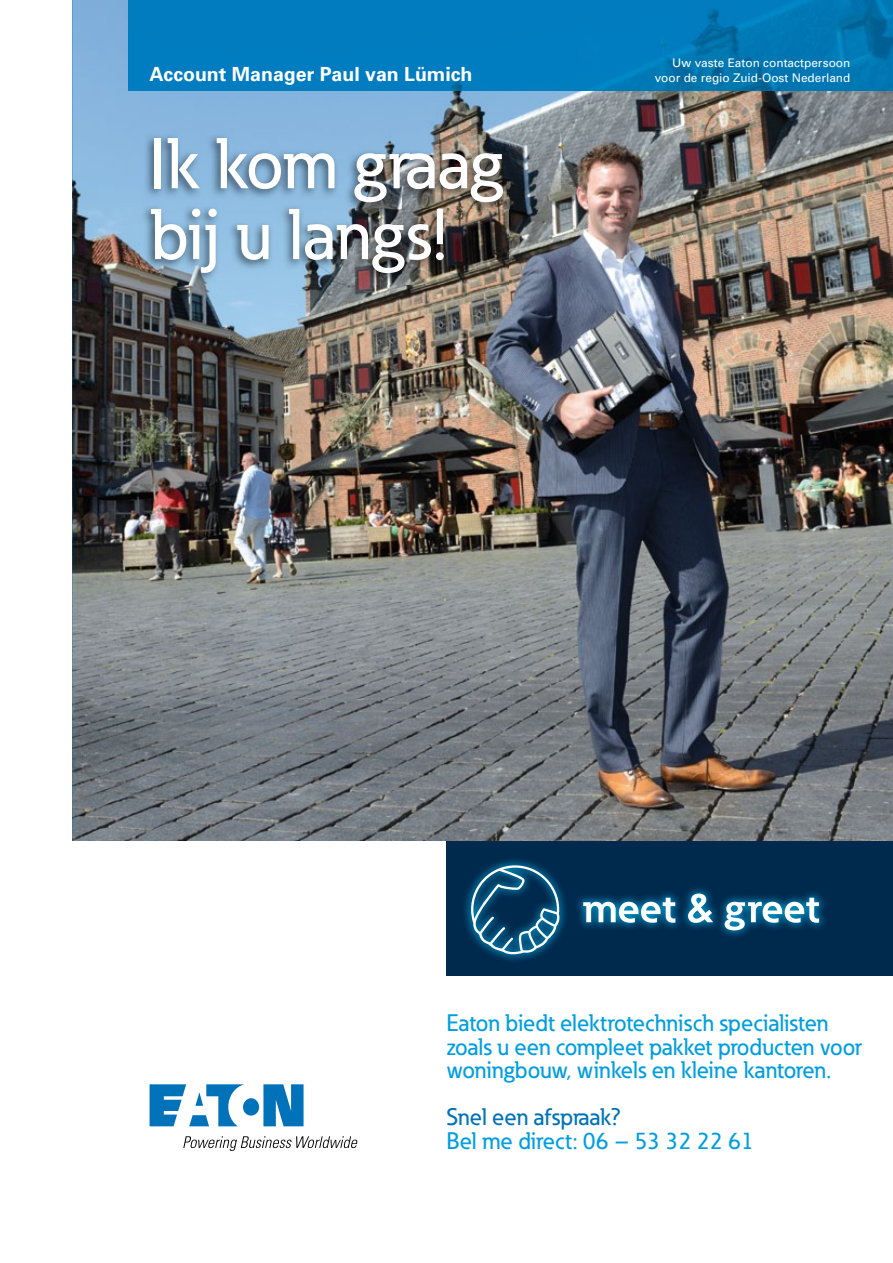
<style>
.page{position:relative;width:893px;height:1263px;background:#fff}
.page>*{position:absolute;margin:0;border:0;box-sizing:border-box;transform-origin:0 0}
.t1{font:500 70.8px/70.8px "Eaton";color:#fff}
.t2{font:500 23.7px/23.7px "Eaton";color:#009ee0}
.t3{font:500 23.7px "Eaton";letter-spacing:-.005em;color:#0072ba}
.t4{font:700 19.5px "Univers";color:#fff}
.t5{font:11.85px/14.2px "Univers";color:#fff;text-align:right}
</style>
<div class="page">
<svg style="left:150px;top:1084px;width:154px;height:42px"></svg>
<svg style="left:183px;top:1136px;width:175px;height:15px"></svg>
<img style="left:72px;top:0;width:821px;height:841px">
<img style="left:129px;top:0;width:764px;height:90px">
<img style="left:140px;top:133px;width:368px;height:151px">
<div style="left:446px;top:841px;width:447px;height:135px;background:#002a4d"></div>
<img style="left:464px;top:859px;width:102px;height:102px">
<svg style="left:471px;top:865px;width:89px;height:89px"></svg>
<img style="left:577px;top:888px;width:248px;height:48px">
<svg style="left:583px;top:893px;width:236px;height:37px"></svg>
<p class="t4" style="left:150px;top:62px;width:324px">Account Manager Paul van Lümich</p>
<p class="t5" style="left:655px;top:56px;width:197px">Uw vaste Eaton contactpersoon voor de regio Zuid-Oost Nederland</p>
<h1 class="t1" style="left:150px;top:128px;width:354px">Ik kom graag bij u langs!</h1>
<p class="t2" style="left:446px;top:1010px;width:417px">Eaton biedt elektrotechnisch specialisten zoals u een compleet pakket producten voor woningbouw, winkels en kleine kantoren.</p>
<p class="t3" style="left:446px;top:1103px;width:176px">Snel een afspraak?</p>
<p class="t2" style="left:446px;top:1129px;width:309px">Bel me direct: 06 – 53 32 22 61</p>
</div>
